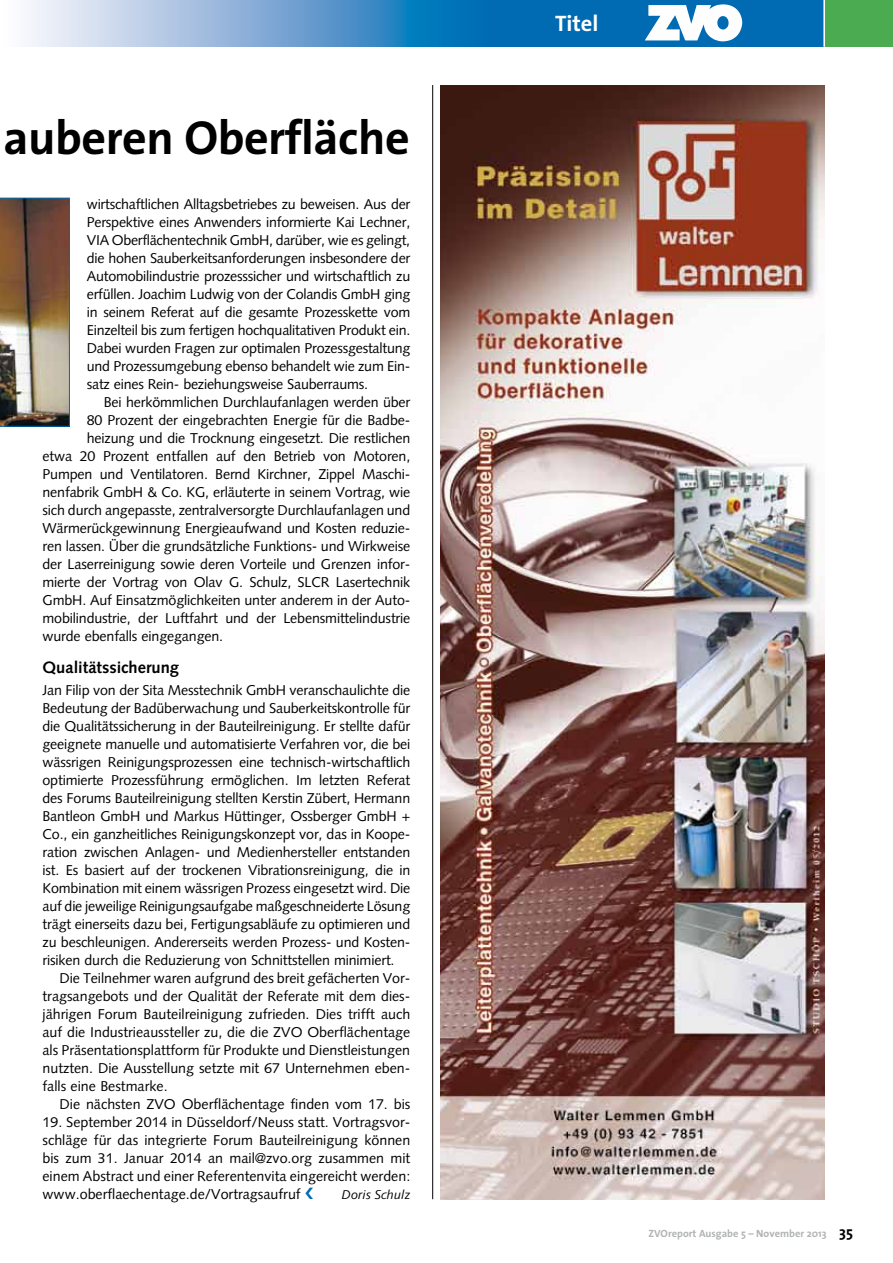
<style>
.page{position:relative;width:893px;height:1263px;background:#fff}
.page>*{position:absolute;margin:0;border:0;box-sizing:border-box;transform-origin:0 0}
.t1{font:700 48px "The Sans";letter-spacing:-.01em;color:#000}
.t2{font:700 22.5px "The Sans";color:#fff}
.t3{font:700 16.5px "Syntax";color:#000}
.t4{font:14.25px/18px "Syntax";letter-spacing:-.01em;color:#000;text-align:justify}
.t5{font:italic 12.75px "Syntax";color:#000}
.t6{font:700 10.5px "The Sans";color:#b1b3b4}
.s1{font-size:15px;color:#000}
</style>
<div class="page">
<div style="left:383px;top:0;width:442px;height:47px;background:#006ab3"></div>
<svg style="left:26px;top:0;width:424px;height:47px;background:#87b3d9"></svg>
<img style="left:645px;top:4px;width:97px;height:37px">
<hr style="left:823px;top:0;width:3px;height:47px;background:#fff">
<div style="left:825px;top:0;width:68px;height:47px;background:#4bab50"></div>
<hr style="left:432px;top:85px;width:1px;height:1114px;background:#000">
<img style="left:441px;top:85px;width:384px;height:1114px">
<img style="left:0;top:198px;width:70px;height:229px">
<h1 class="t1" style="left:4px;top:98px;width:408px">auberen Oberfläche</h1>
<p class="t4" style="left:87px;top:195px;width:325px">wirtschaftlichen Alltagsbetriebes zu beweisen. Aus der Perspektive eines Anwenders informierte Kai Lechner, VIA Oberflächentechnik GmbH, darüber, wie es gelingt, die hohen Sauberkeitsanforderungen insbesondere der Automobilindustrie prozesssicher und wirtschaftlich zu erfüllen. Joachim Ludwig von der Colandis GmbH ging in seinem Referat auf die gesamte Prozesskette vom Einzelteil bis zum fertigen hochqualitativen Produkt ein.<br>Dabei wurden Fragen zur optimalen Prozessgestaltung und Prozessumgebung ebenso behandelt wie zum Ein&shy;satz eines Rein- beziehungsweise Sauberraums.</p>
<p class="t4" style="left:104px;top:393px;width:308px">Bei herkömmlichen Durchlaufanlagen werden über</p>
<p class="t4" style="left:87px;top:411px;width:325px">80 Prozent der eingebrachten Energie für die Badbe-</p>
<p class="t4" style="left:87px;top:429px;width:325px">heizung und die Trocknung eingesetzt. Die restlichen</p>
<p class="t4" style="left:43px;top:447px;width:369px">etwa 20 Prozent entfallen auf den Betrieb von Motoren,</p>
<p class="t4" style="left:43px;top:465px;width:369px">Pumpen und Ventilatoren. Bernd Kirchner, Zippel Maschi-</p>
<p class="t4" style="left:43px;top:483px;width:369px">nenfabrik GmbH &amp; Co. KG, erläuterte in seinem Vortrag, wie</p>
<p class="t4" style="left:43px;top:501px;width:369px">sich durch angepasste, zentralversorgte Durchlaufanlagen und</p>
<p class="t4" style="left:43px;top:519px;width:369px">Wärmerückgewinnung Energieaufwand und Kosten reduzie-</p>
<p class="t4" style="left:43px;top:537px;width:369px">ren lassen. Über die grundsätzliche Funktions- und Wirkweise</p>
<p class="t4" style="left:43px;top:555px;width:369px">der Laserreinigung sowie deren Vorteile und Grenzen infor-</p>
<p class="t4" style="left:43px;top:573px;width:369px">mierte der Vortrag von Olav G. Schulz, SLCR Lasertechnik</p>
<p class="t4" style="left:43px;top:591px;width:367px">GmbH. Auf Einsatzmöglichkeiten unter anderem in der Auto-</p>
<p class="t4" style="left:43px;top:609px;width:369px">mobilindustrie, der Luftfahrt und der Lebensmittelindustrie</p>
<p class="t4" style="left:43px;top:627px;width:182px">wurde ebenfalls eingegangen.</p>
<p class="t3" style="left:43px;top:658px;width:138px">Qualitätssicherung</p>
<p class="t4" style="left:43px;top:681px;width:369px">Jan Filip von der Sita Messtechnik GmbH veranschaulichte die Bedeutung der Badüberwachung und Sauberkeitskontrolle für die Qualitätssicherung in der Bauteilreinigung. Er stellte dafür geeignete manuelle und automatisierte Verfahren vor, die bei wässrigen Reinigungsprozessen eine technisch-wirtschaftlich optimierte Prozessführung ermöglichen. Im letzten Referat des Forums Bauteilreinigung stellten Kerstin Zübert, Hermann Bantleon GmbH und Markus Hüttinger, Ossberger GmbH + Co., ein ganzheitliches Reinigungskonzept vor, das in Koope&shy;ration zwischen Anlagen- und Medienhersteller entstanden ist. Es basiert auf der trockenen Vibrationsreinigung, die in Kombination mit einem wässrigen Prozess eingesetzt wird. Die auf die jeweilige Reinigungsaufgabe maßgeschneiderte Lösung trägt einerseits dazu bei, Fertigungsabläufe zu optimieren und zu beschleunigen. Andererseits werden Prozess- und Kosten&shy;risiken durch die Reduzierung von Schnittstellen minimiert.</p>
<p class="t4" style="left:43px;top:969px;width:369px;text-indent:17px">Die Teilnehmer waren aufgrund des breit gefächerten Vor&shy;tragsangebots und der Qualität der Referate mit dem dies&shy;jährigen Forum Bauteilreinigung zufrieden. Dies trifft auch auf die Industrieaussteller zu, die die ZVO Oberflächentage als Präsentationsplattform für Produkte und Dienstleistungen nutzten. Die Ausstellung setzte mit 67 Unternehmen eben&shy;falls eine Bestmarke.</p>
<p class="t4" style="left:60px;top:1095px;width:352px">Die nächsten ZVO Oberflächentage finden vom 17. bis</p>
<p class="t4" style="left:43px;top:1113px;width:369px">19. September 2014 in Düsseldorf/Neuss statt. Vortragsvor&shy;schläge für das integrierte Forum Bauteilreinigung können bis zum 31. Januar 2014 an mail@zvo.org zusammen mit einem Abstract und einer Referentenvita eingereicht werden: www.oberflaechentage.de/Vortragsaufruf</p>
<p class="t5" style="left:342px;top:1187px;width:70px">Doris Schulz</p>
<h2 class="t2" style="left:555px;top:4px;width:45px">Titel</h2>
<p class="t6" style="left:648px;top:1225px;width:206px">ZVOreport Ausgabe 5 – November 2013 <span class="s1">35</span></p>
</div>
